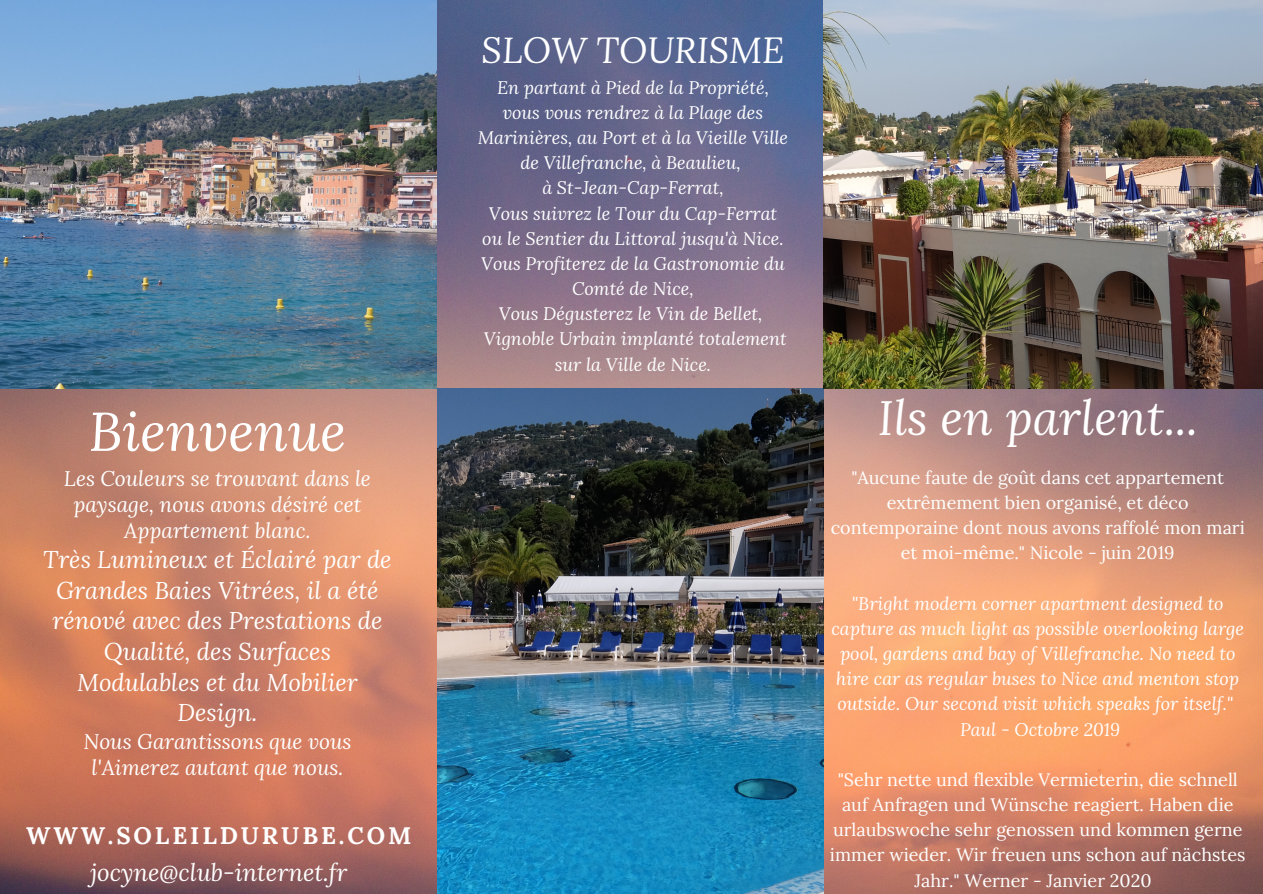
<style>
.page{position:relative;width:1263px;height:894px;background:#fff}
.page>*{position:absolute;margin:0;border:0;box-sizing:border-box;transform-origin:0 0}
.t1{font:italic 54.45px "Lora";color:#fff}
.t2{font:italic 48px "Lora";color:#fff}
.t3{font:italic 36.3px "Lora";color:#904f65}
.t4{font:italic 36px "Lora";color:#fff}
.t5{font:italic 24px/30.6px "Lora";color:#fff;text-align:center}
.t6{font:700 24px "Lora";letter-spacing:.12em;color:#fff}
.t7{font:italic 21px/26.2px "Lora";color:#fff;text-align:center}
.t8{font:italic 18px/25.2px "Lora";color:#fff;text-align:center}
.t9{font:18px/25.2px "Lora";color:#fff;text-align:center}
</style>
<div class="page">
<img style="left:0;top:0;width:1263px;height:893px">
<img style="left:438px;top:388px;width:385px;height:505px">
<img style="left:824px;top:0;width:439px;height:388px">
<img style="left:0;top:0;width:436px;height:388px">
<h1 class="t1" style="left:89px;top:394px;width:259px">Bienvenue</h1>
<p class="t7" style="left:64px;top:464px;width:309px">Les Couleurs se trouvant dans le paysage, nous avons désiré cet<br>Appartement blanc.</p>
<h3 class="t5" style="left:43px;top:543px;width:350px">Très Lumineux et Éclairé par de<br>Grandes Baies Vitrées, il a été rénové avec des Prestations de<br>Qualité, des Surfaces<br>Modulables et du Mobilier<br>Design.</h3>
<p class="t7" style="left:83px;top:727px;width:270px">Nous Garantissons que vous l'Aimerez autant que nous.</p>
<h3 class="t6" style="left:26px;top:819px;width:387px">WWW.SOLEILDURUBE.COM</h3>
<h3 class="t5" style="left:90px;top:856px;width:259px">jocyne@club-internet.fr</h3>
<h3 class="t4" style="left:482px;top:26px;width:304px">SLOW TOURISME</h3>
<p class="t8" style="left:478px;top:74px;width:312px">En partant à Pied de la Propriété, vous vous rendrez à la Plage des<br>Marinières, au Port et à la Vieille Ville de Villefranche, à Beaulieu,<br>à St-Jean-Cap-Ferrat,<br>Vous suivrez le Tour du Cap-Ferrat ou le Sentier du Littoral jusqu'à Nice.<br>Vous Profiterez de la Gastronomie du<br>Comté de Nice,<br>Vous Dégusterez le Vin de Bellet,<br>Vignoble Urbain implanté totalement sur la Ville de Nice.</p>
<h3 class="t3" style="left:626px;top:124px;width:10px">.</h3>
<h2 class="t2" style="left:878px;top:385px;width:322px">Ils en parlent...</h2>
<p class="t9" style="left:831px;top:464px;width:416px">"Aucune faute de goût dans cet appartement extrêmement bien organisé, et déco contemporaine dont nous avons raffolé mon mari et moi-même." Nicole - juin 2019</p>
<p class="t8" style="left:831px;top:590px;width:414px">"Bright modern corner apartment designed to capture as much light as possible overlooking large pool, gardens and bay of Villefranche. No need to hire car as regular buses to Nice and menton stop outside. Our second visit which speaks for itself." Paul - Octobre 2019</p>
<p class="t9" style="left:830px;top:766px;width:417px">"Sehr nette und flexible Vermieterin, die schnell auf Anfragen und Wünsche reagiert. Haben die urlaubswoche sehr genossen und kommen gerne immer wieder. Wir freuen uns schon auf nächstes Jahr." Werner - Janvier 2020</p>
</div>
